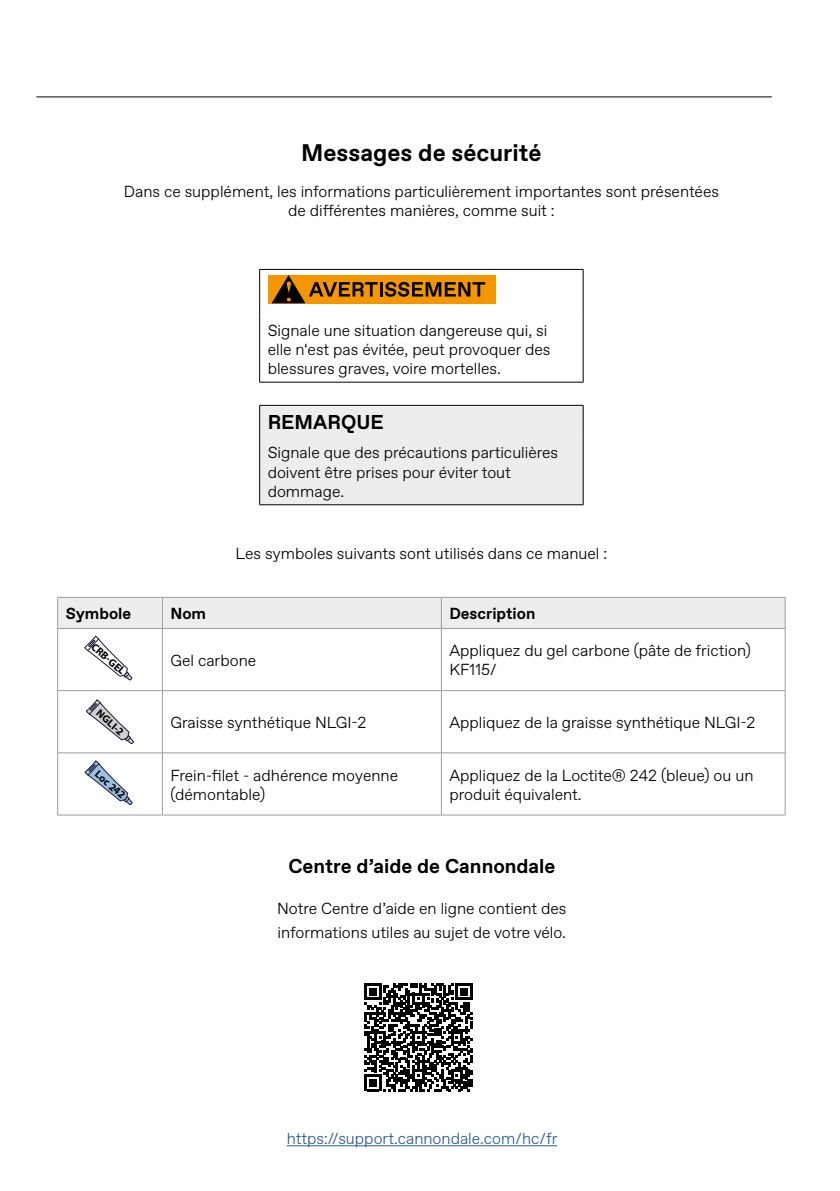
<style>
.page{position:relative;width:840px;height:1191px;background:#fff}
.page>*{position:absolute;margin:0;border:0;box-sizing:border-box;transform-origin:0 0}
.t1{font:700 24px "Favorit";color:#000}
.t2{font:700 20px "Favorit";color:#000}
.t3{font:300 16px/19.2px "Favorit";color:#000}
.t4{font:300 16px "Favorit";color:#275b9b}
.t5{font:700 16px "Favorit";color:#000}
.t6{font:700 10.8px "Myriad Pro";color:#000}
</style>
<div class="page">
<hr style="left:36px;top:96px;width:735px;height:1px;background:#000">
<hr style="left:259px;top:269px;width:324px;height:1px;background:#000">
<hr style="left:259px;top:270px;width:1px;height:45px;background:#000">
<hr style="left:582px;top:270px;width:1px;height:45px;background:#000">
<hr style="left:259px;top:315px;width:1px;height:67px;background:#000">
<hr style="left:582px;top:315px;width:1px;height:67px;background:#000">
<hr style="left:259px;top:382px;width:324px;height:1px;background:#000">
<div style="left:260px;top:406px;width:322px;height:98px;background:#ededed"></div>
<hr style="left:259px;top:405px;width:324px;height:1px;background:#000">
<hr style="left:259px;top:405px;width:1px;height:33px;background:#000">
<hr style="left:582px;top:405px;width:1px;height:33px;background:#000">
<hr style="left:259px;top:438px;width:1px;height:66px;background:#000">
<hr style="left:582px;top:438px;width:1px;height:66px;background:#000">
<hr style="left:259px;top:504px;width:324px;height:1px;background:#000">
<div style="left:58px;top:598px;width:726px;height:30px;background:#ededed"></div>
<hr style="left:57px;top:597px;width:105px;height:1px;background:#9d9d9c">
<hr style="left:57px;top:597px;width:1px;height:31px;background:#9d9d9c">
<hr style="left:162px;top:597px;width:279px;height:1px;background:#9d9d9c">
<hr style="left:162px;top:597px;width:1px;height:31px;background:#9d9d9c">
<hr style="left:441px;top:597px;width:343px;height:1px;background:#9d9d9c">
<hr style="left:441px;top:597px;width:1px;height:31px;background:#9d9d9c">
<hr style="left:784px;top:597px;width:1px;height:31px;background:#9d9d9c">
<hr style="left:57px;top:628px;width:105px;height:1px;background:#9d9d9c">
<hr style="left:57px;top:628px;width:1px;height:62px;background:#9d9d9c">
<hr style="left:162px;top:628px;width:279px;height:1px;background:#9d9d9c">
<hr style="left:162px;top:628px;width:1px;height:62px;background:#9d9d9c">
<hr style="left:441px;top:628px;width:343px;height:1px;background:#9d9d9c">
<hr style="left:441px;top:628px;width:1px;height:62px;background:#9d9d9c">
<hr style="left:784px;top:628px;width:1px;height:62px;background:#9d9d9c">
<hr style="left:57px;top:690px;width:105px;height:1px;background:#9d9d9c">
<hr style="left:57px;top:691px;width:1px;height:61px;background:#9d9d9c">
<hr style="left:162px;top:690px;width:279px;height:1px;background:#9d9d9c">
<hr style="left:162px;top:691px;width:1px;height:61px;background:#9d9d9c">
<hr style="left:441px;top:690px;width:343px;height:1px;background:#9d9d9c">
<hr style="left:441px;top:691px;width:1px;height:61px;background:#9d9d9c">
<hr style="left:784px;top:691px;width:1px;height:61px;background:#9d9d9c">
<hr style="left:57px;top:752px;width:105px;height:1px;background:#9d9d9c">
<hr style="left:57px;top:753px;width:1px;height:62px;background:#9d9d9c">
<hr style="left:162px;top:752px;width:279px;height:1px;background:#9d9d9c">
<hr style="left:162px;top:753px;width:1px;height:62px;background:#9d9d9c">
<hr style="left:441px;top:752px;width:343px;height:1px;background:#9d9d9c">
<hr style="left:441px;top:753px;width:1px;height:62px;background:#9d9d9c">
<hr style="left:784px;top:753px;width:1px;height:62px;background:#9d9d9c">
<hr style="left:57px;top:814px;width:105px;height:1px;background:#9d9d9c">
<hr style="left:162px;top:814px;width:279px;height:1px;background:#9d9d9c">
<hr style="left:441px;top:814px;width:343px;height:1px;background:#9d9d9c">
<svg style="left:84px;top:635px;width:48px;height:45px"></svg>
<svg style="left:86px;top:699px;width:48px;height:45px"></svg>
<svg style="left:84px;top:760px;width:48px;height:45px"></svg>
<div style="left:268px;top:275px;width:227px;height:28px;background:#f49600"></div>
<svg style="left:272px;top:276px;width:105px;height:27px"></svg>
<hr style="left:379px;top:282px;width:3px;height:14px;background:#000">
<svg style="left:384px;top:282px;width:101px;height:15px"></svg>
<hr style="left:286px;top:1145px;width:270px;height:1px;background:#275b9b">
<svg style="left:364px;top:983px;width:108px;height:108px"></svg>
<h1 class="t1" style="left:301px;top:136px;width:241px">Messages de sécurité</h1>
<p class="t3" style="left:124px;top:181px;width:596px;text-align:center">Dans ce supplément, les informations particulièrement importantes sont présentées de différentes manières, comme suit :</p>
<p class="t3" style="left:267px;top:320px;width:284px">Signale une situation dangereuse qui, si elle n‘est pas évitée, peut provoquer des blessures graves, voire mortelles.</p>
<p class="t2" style="left:267px;top:409px;width:117px">REMARQUE</p>
<p class="t3" style="left:267px;top:442px;width:292px">Signale que des précautions particulières doivent être prises pour éviter tout dommage.</p>
<p class="t3" style="left:235px;top:543px;width:373px">Les symboles suivants sont utilisés dans ce manuel :</p>
<p class="t5" style="left:66px;top:603px;width:67px">Symbole</p>
<p class="t5" style="left:170px;top:603px;width:37px">Nom</p>
<p class="t5" style="left:449px;top:603px;width:87px">Description</p>
<p class="t6" style="left:97px;top:639px;width:43px;rotate:41deg">CRB-GEL</p>
<p class="t3" style="left:170px;top:650px;width:87px">Gel carbone</p>
<p class="t3" style="left:449px;top:640px;width:303px">Appliquez du gel carbone (pâte de friction)<br>KF115/</p>
<p class="t6" style="left:102px;top:706px;width:34px;rotate:41deg">NGLI-2</p>
<p class="t3" style="left:170px;top:712px;width:197px">Graisse synthétique NLGI-2</p>
<p class="t3" style="left:449px;top:712px;width:307px">Appliquez de la graisse synthétique NLGI-2</p>
<p class="t6" style="left:101px;top:767px;width:38px;rotate:41deg">Loc 242</p>
<p class="t3" style="left:170px;top:765px;width:229px">Frein-filet - adhérence moyenne (démontable)</p>
<p class="t3" style="left:449px;top:765px;width:305px">Appliquez de la Loctite® 242 (bleue) ou un produit équivalent.</p>
<p class="t2" style="left:288px;top:853px;width:268px">Centre d’aide de Cannondale</p>
<p class="t3" style="left:277px;top:896px;width:291px;line-height:24px">Notre Centre d’aide en ligne contient des informations utiles au sujet de votre vélo.</p>
<p class="t4" style="left:286px;top:1128px;width:272px">https://support.cannondale.com/hc/fr</p>
</div>
